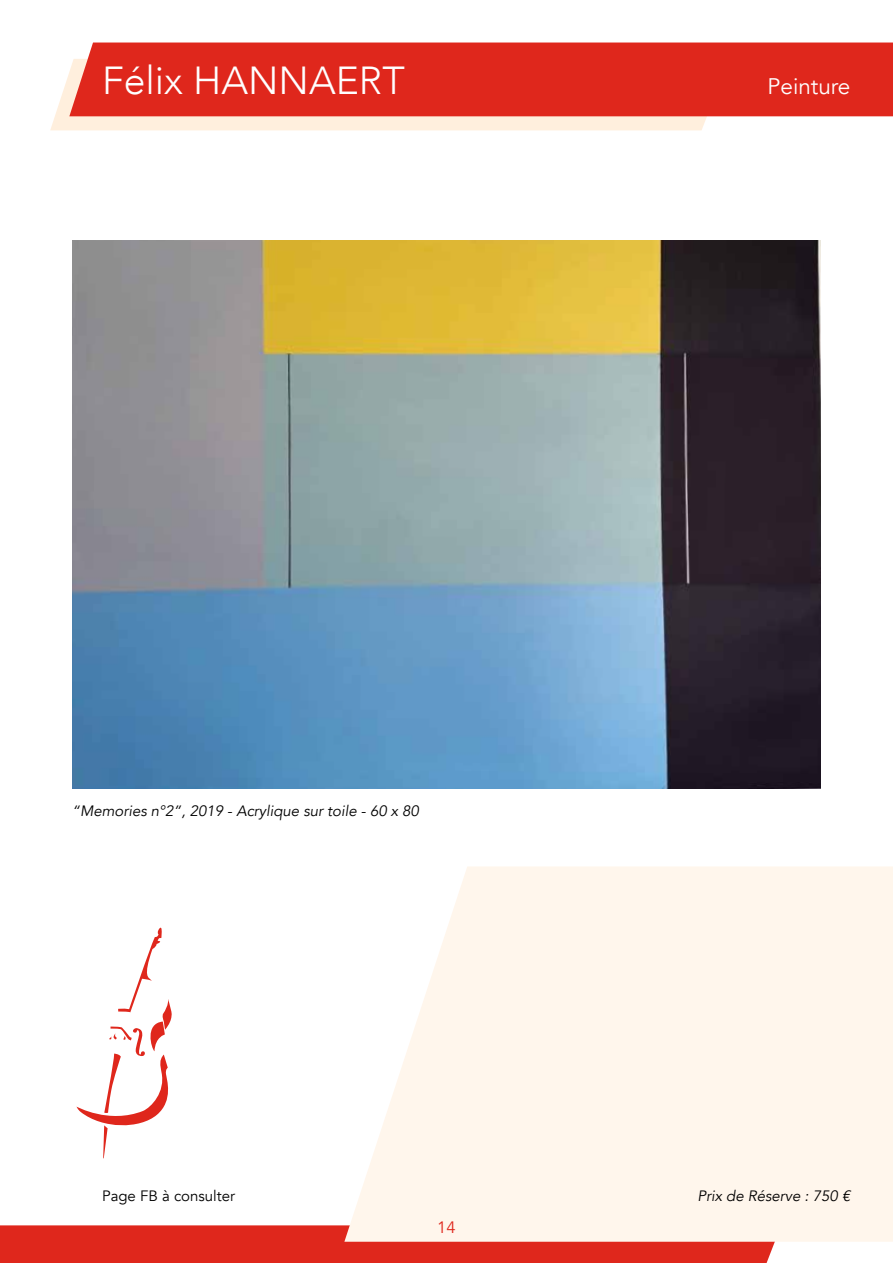
<style>
.page{position:relative;width:893px;height:1263px;background:#fff}
.page>*{position:absolute;margin:0;border:0;box-sizing:border-box;transform-origin:0 0}
.t1{font:300 39px "Avenir";color:#fff}
.t2{font:22.5px "Avenir";color:#fff}
.t3{font:16.5px "Avenir";color:#df271c}
.t4{font:italic 15px "Avenir";color:#000}
.t5{font:15px "Avenir";color:#000}
</style>
<div class="page">
<svg style="left:50px;top:74px;width:679px;height:56px;background:#feebdb"></svg>
<div style="left:69px;top:43px;width:824px;height:73px;background:#df271c"></div>
<div style="left:0;top:1225px;width:775px;height:38px;background:#df271c"></div>
<svg style="left:344px;top:866px;width:549px;height:376px;background:#fef6ee"></svg>
<svg style="left:77px;top:927px;width:95px;height:231px"></svg>
<img style="left:72px;top:240px;width:749px;height:549px">
<h1 class="t1" style="left:102px;top:57px;width:304px">Félix HANNAERT</h1>
<p class="t4" style="left:72px;top:802px;width:348px">“Memories n°2”, 2019 - Acrylique sur toile - 60 x 80</p>
<h2 class="t2" style="left:768px;top:72px;width:84px">Peinture</h2>
<p class="t5" style="left:102px;top:1187px;width:135px">Page FB à consulter</p>
<p class="t4" style="left:698px;top:1187px;width:154px">Prix de Réserve : 750 €</p>
<p class="t3" style="left:437px;top:1217px;width:20px">14</p>
</div>
